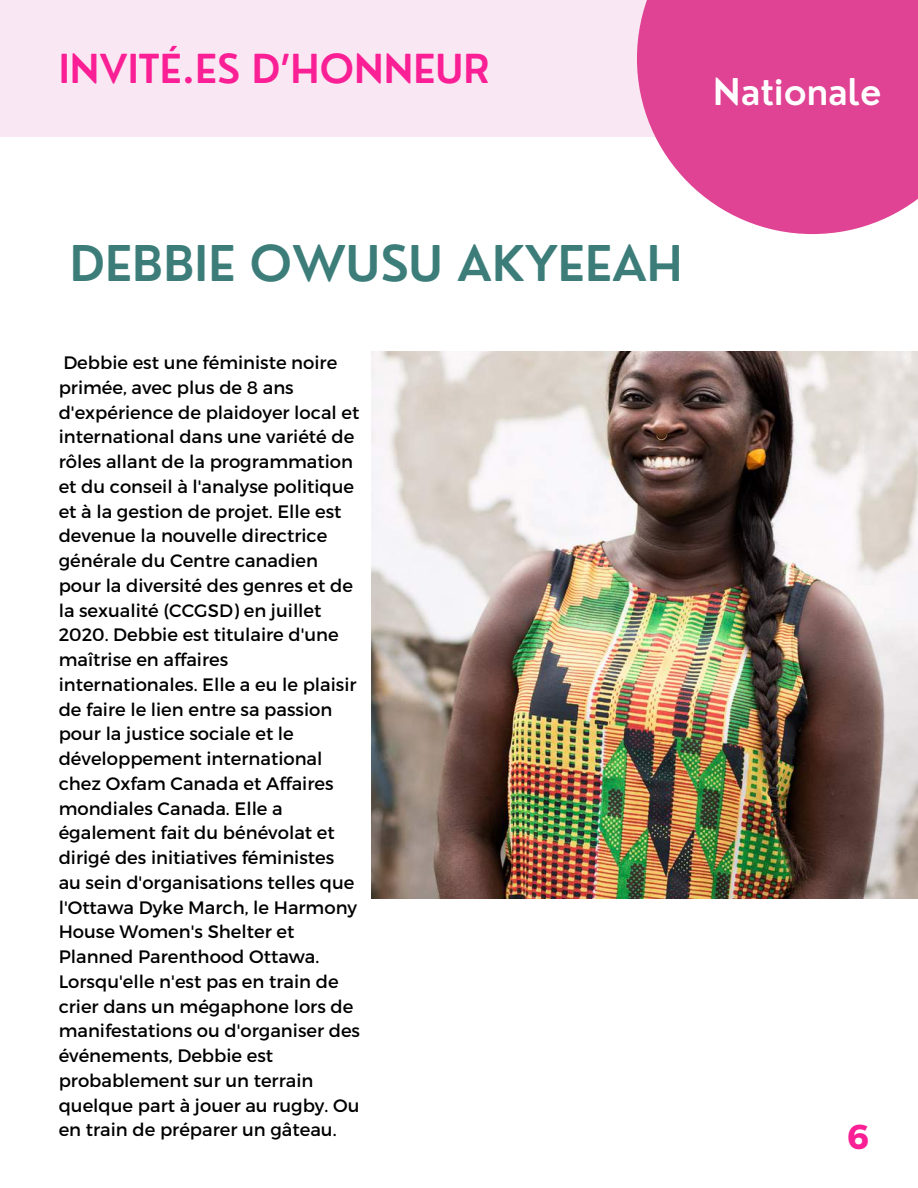
<style>
.page{position:relative;width:918px;height:1188px;background:#fff}
.page>*{position:absolute;margin:0;border:0;box-sizing:border-box;transform-origin:0 0}
.t1{font:600 48px "Nourd";color:#3c7d7a}
.t2{font:600 39px "Nourd";color:#fa1f95}
.t3{font:600 36px "Nourd";color:#fff}
.t4{font:700 34.5px "Montserrat";color:#fa1f95}
.t5{font:18px/24.8px "Montserrat";color:#000}
</style>
<div class="page">
<img style="left:371px;top:352px;width:547px;height:547px">
<div style="left:0;top:0;width:917px;height:136px;background:#f9e8f3"></div>
<svg style="left:637px;top:0;width:281px;height:234px;background:#e3599f"></svg>
<h2 class="t2" style="left:59px;top:44px;width:433px">INVITÉ.ES D’HONNEUR</h2>
<h3 class="t3" style="left:713px;top:69px;width:170px">Nationale</h3>
<h1 class="t1" style="left:70px;top:233px;width:615px">DEBBIE OWUSU AKYEEAH</h1>
<p class="t5" style="left:59px;top:350px;width:303px">Debbie est une féministe noire primée, avec plus de 8 ans d'expérience de plaidoyer local et international dans une variété de rôles allant de la programmation et du conseil à l'analyse politique et à la gestion de projet. Elle est devenue la nouvelle directrice générale du Centre canadien pour la diversité des genres et de la sexualité (CCGSD) en juillet<br>2020. Debbie est titulaire d'une maîtrise en affaires internationales. Elle a eu le plaisir de faire le lien entre sa passion pour la justice sociale et le développement international chez Oxfam Canada et Affaires mondiales Canada. Elle a également fait du bénévolat et dirigé des initiatives féministes au sein d'organisations telles que l'Ottawa Dyke March, le Harmony<br>House Women's Shelter et<br>Planned Parenthood Ottawa.<br>Lorsqu'elle n'est pas en train de crier dans un mégaphone lors de manifestations ou d'organiser des événements, Debbie est probablement sur un terrain quelque part à jouer au rugby. Ou en train de préparer un gâteau.</p>
<h3 class="t4" style="left:847px;top:1114px;width:23px">6</h3>
</div>
